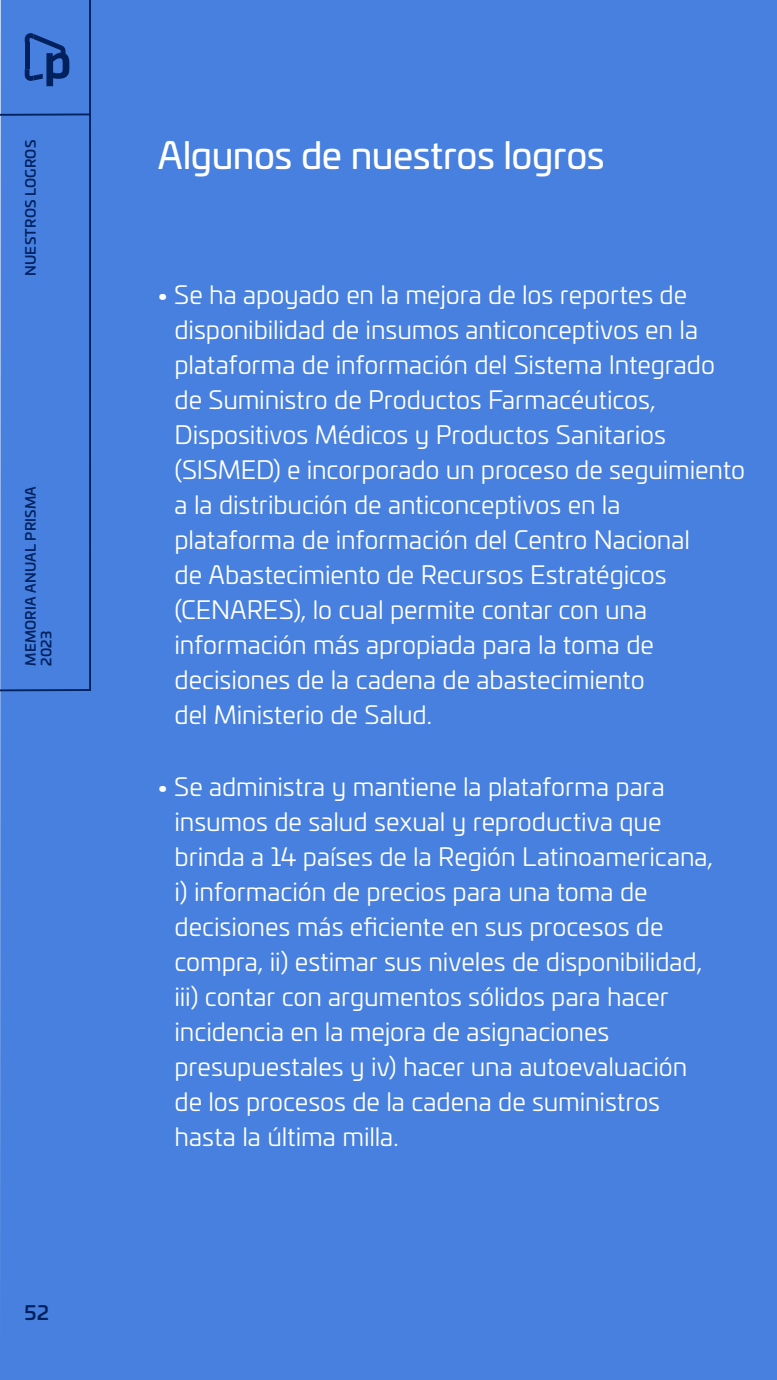
<style>
.page{position:relative;width:777px;height:1380px;background:#fff}
.page>*{position:absolute;margin:0;border:0;box-sizing:border-box;transform-origin:0 0}
.t1{font:36.88px "Univia Pro";letter-spacing:-.01em;color:#fff}
.t2{font:25px/35px "Univia Pro";letter-spacing:-.005em;color:#fff}
.t3{font:500 19.38px "Univia Pro";color:#00215e}
.t4{font:500 13.75px/15.6px "Univia Pro";letter-spacing:.015em;color:#00215e}
</style>
<div class="page">
<div style="left:0;top:0;width:776px;height:1380px;background:#4780de"></div>
<div style="left:0;top:0;width:92px;height:692px;background:#4780de"></div>
<svg style="left:0;top:113px;width:92px;height:4px"></svg>
<svg style="left:25px;top:33px;width:44px;height:53px;background:#2a59aa"></svg>
<p class="t4" style="left:22px;top:276px;width:137px;rotate:-90deg">NUESTROS LOGROS</p>
<p class="t4" style="left:22px;top:666px;width:181px;rotate:-90deg">MEMORIA ANUAL PRISMA<br>2023</p>
<p class="t3" style="left:25px;top:1298px;width:26px">52</p>
<h1 class="t1" style="left:158px;top:128px;width:448px">Algunos de nuestros logros</h1>
<p class="t2" style="left:174px;top:276px;width:572px;text-indent:-19px">• Se ha apoyado en la mejora de los reportes de disponibilidad de insumos anticonceptivos en la plataforma de información del Sistema Integrado de Suministro de Productos Farmacéuticos, Dispositivos Médicos y Productos Sanitarios (SISMED) e incorporado un proceso de seguimiento a la distribución de anticonceptivos en la plataforma de información del Centro Nacional<br>de Abastecimiento de Recursos Estratégicos (CENARES), lo cual permite contar con una información más apropiada para la toma de decisiones de la cadena de abastecimiento<br>del Ministerio de Salud.</p>
<p class="t2" style="left:174px;top:768px;width:540px;text-indent:-19px">• Se administra y mantiene la plataforma para insumos de salud sexual y reproductiva que brinda a 14 países de la Región Latinoamericana, i) información de precios para una toma de decisiones más eficiente en sus procesos de compra, ii) estimar sus niveles de disponibilidad, iii) contar con argumentos sólidos para hacer incidencia en la mejora de asignaciones presupuestales y iv) hacer una autoevaluación de los procesos de la cadena de suministros hasta la última milla.</p>
</div>
